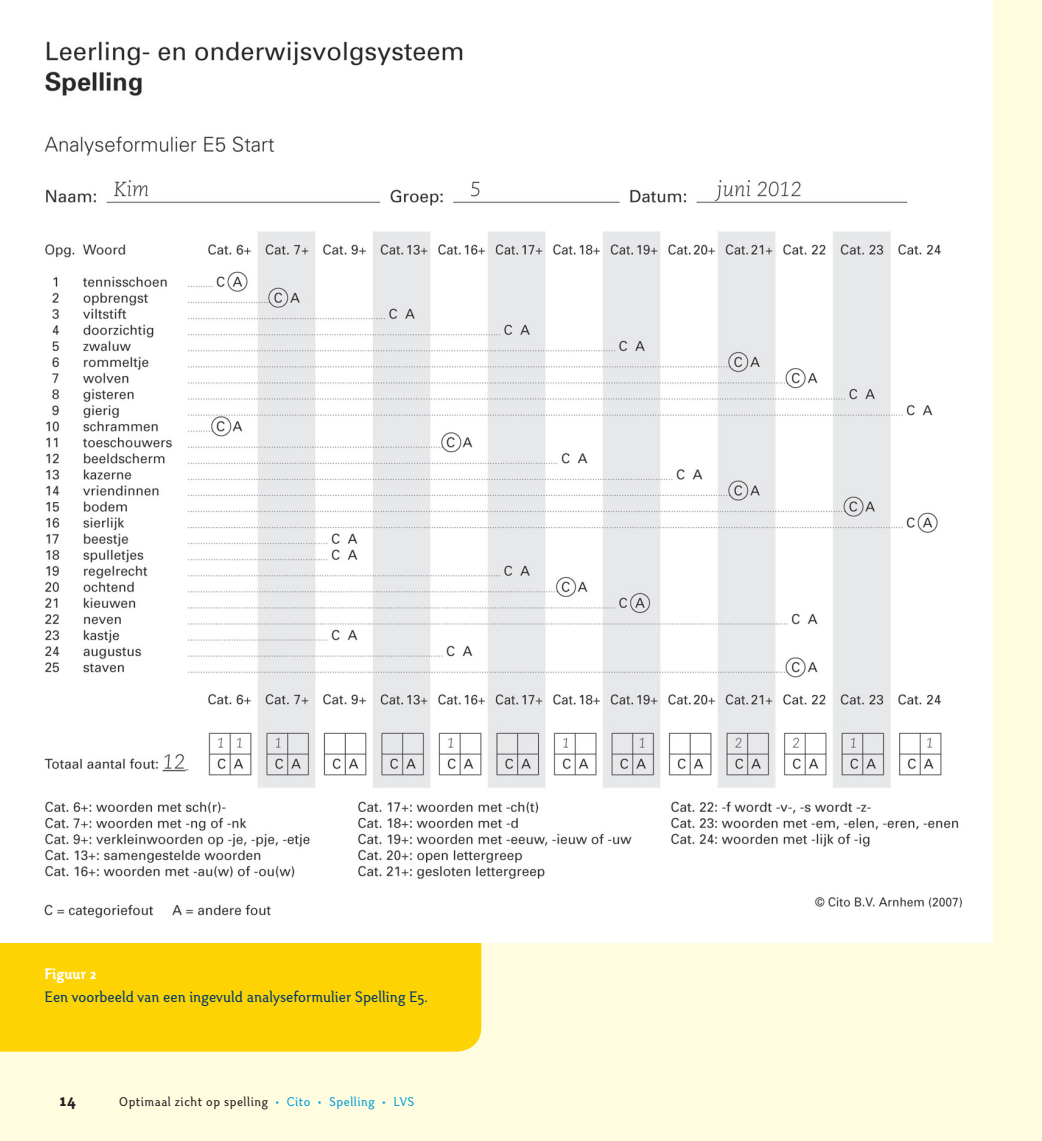
<style>
.page{position:relative;width:1042px;height:1141px;background:#fff}
.page>*{position:absolute;margin:0;border:0;box-sizing:border-box;transform-origin:0 0}
.t1{font:700 19.25px "Otari";color:#231f20}
.t2{font:15.75px/22.8px "Otari";letter-spacing:.005em;color:#003c69}
.t3{font:13.12px "Otari";letter-spacing:.04em;color:#231f20}
.s1{font-weight:700;color:#fff}
.s2{color:#009fda}
</style>
<div class="page">
<div style="left:0;top:0;width:1042px;height:1141px;background:linear-gradient(to right,#fffce0,#fffce0)"></div>
<div style="left:0;top:943px;width:481px;height:109px;background:#fed304"></div>
<img style="left:0;top:0;width:992px;height:943px">
<img style="left:26px;top:892px;width:267px;height:38px">
<img style="left:800px;top:884px;width:180px;height:37px">
<div style="left:972px;top:791px;width:20px;height:41px;background:#fff"></div>
<p class="t2" style="left:45px;top:962px;width:385px"><span class="s1">Figuur 2<br></span>Een voorbeeld van een ingevuld analyseformulier Spelling E5.</p>
<p class="t1" style="left:60px;top:1088px;width:18px">14</p>
<p class="t3" style="left:119px;top:1094px;width:297px">Optimaal zicht op spelling <span class="s2">• Cito • Spelling • LVS</span></p>
</div>
